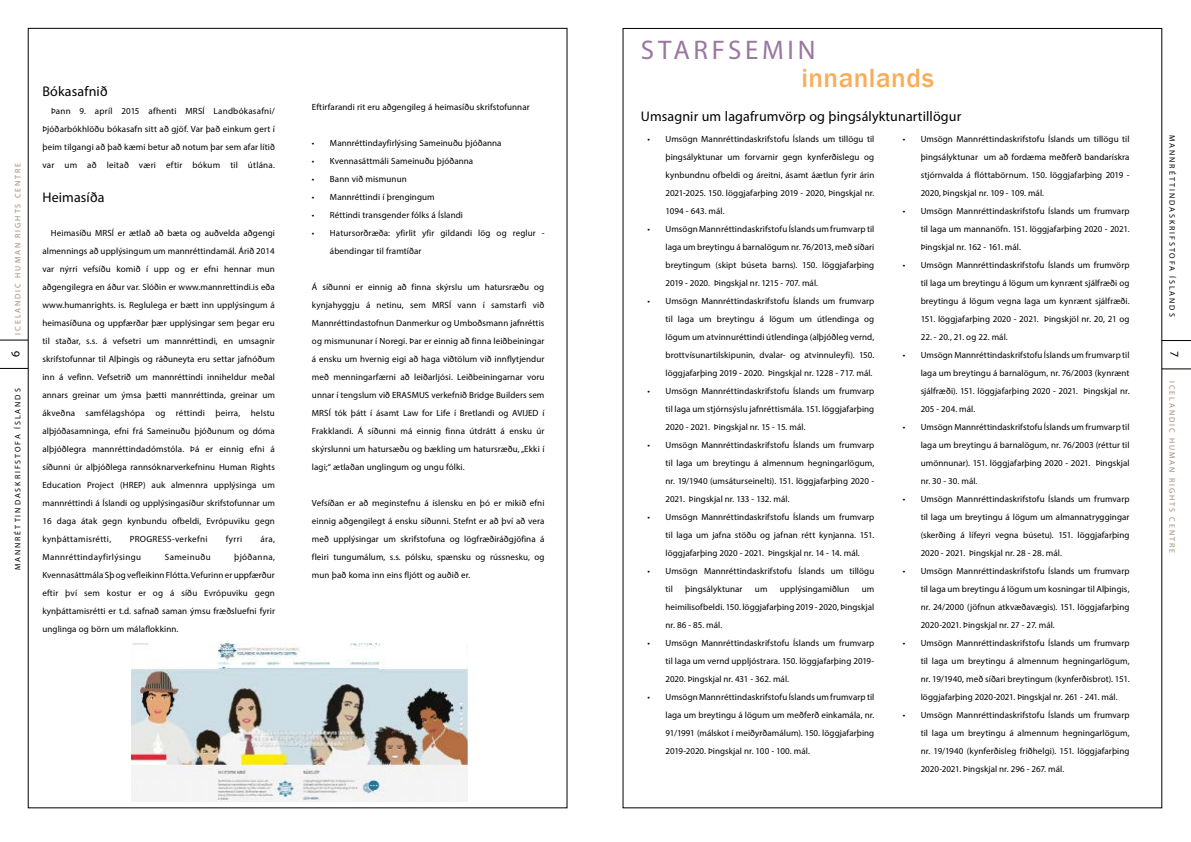
<style>
.page{position:relative;width:1191px;height:842px;background:#fff}
.page>*{position:absolute;margin:0;border:0;box-sizing:border-box;transform-origin:0 0}
.t1{font:27px "Myriad Pro";letter-spacing:.135em;color:#9977a0}
.t2{font:500 27px "Franklin Gothic";letter-spacing:.02em;color:#faad58}
.t3{font:14px "Myriad Pro";letter-spacing:.005em;color:#000}
.t4{font:12px "Myriad Pro";color:#000}
.t5{font:9px/18px "Myriad Pro";letter-spacing:.01em;color:#000;text-align:justify}
.t6{font:9px "Myriad Pro";letter-spacing:.045em;color:#000}
.t7{font:9px "Myriad Pro";letter-spacing:.035em;color:#000}
.t8{font:8px "Myriad Pro";letter-spacing:.24em;color:#000}
.t9{font:8px "Myriad Pro";letter-spacing:.24em;color:#9f8d7a}
</style>
<div class="page">
<svg style="left:1162px;top:340px;width:29px;height:29px"></svg>
<svg style="left:0;top:340px;width:28px;height:29px"></svg>
<img style="left:132px;top:643px;width:336px;height:158px">
<p class="t9" style="left:13px;top:335px;width:174px;rotate:-90deg">ICELANDIC HUMAN RIGHTS CENTRE</p>
<h3 class="t4" style="left:8px;top:357px;width:8px;rotate:-90deg">6</h3>
<p class="t8" style="left:13px;top:570px;width:183px;rotate:-90deg">MANNRÉTTINDASKRIFSTOFA ÍSLANDS</p>
<h2 class="t3" style="left:42px;top:82px;width:67px">Bókasafnið</h2>
<p class="t5" style="left:42px;top:101px;width:234px;text-indent:9px">Þann 9. apríl 2015 afhenti MRSÍ Landbókasafni/ Þjóðarbókhlöðu bókasafn sitt að gjöf. Var það einkum gert í þeim tilgangi að það kæmi betur að notum þar sem afar lítið var um að leitað væri eftir bókum til útlána.</p>
<h2 class="t3" style="left:42px;top:188px;width:64px">Heimasíða</h2>
<p class="t5" style="left:42px;top:223px;width:234px;text-indent:9px">Heimasíðu MRSÍ er ætlað að bæta og auðvelda aðgengi almennings að upplýsingum um mannréttindamál. Árið 2014 var nýrri vefsíðu komið í upp og er efni hennar mun aðgengilegra en áður var. Slóðin er www.mannrettindi.is eða www.humanrights. is. Reglulega er bætt inn upplýsingum á heimasíðuna og uppfærðar þær upplýsingar sem þegar eru til staðar, s.s. á vefsetri um mannréttindi, en umsagnir skrifstofunnar til Alþingis og ráðuneyta eru settar jafnóðum inn á vefinn. Vefsetrið um mannréttindi inniheldur meðal annars greinar um ýmsa þætti mannréttinda, greinar um ákveðna samfélagshópa og réttindi þeirra, helstu alþjóðasamninga, efni frá Sameinuðu þjóðunum og dóma alþjóðlegra mannréttindadómstóla. Þá er einnig efni á síðunni úr alþjóðlega rannsóknarverkefninu Human Rights Education Project (HREP) auk almennra upplýsinga um mannréttindi á Íslandi og upplýsingasíður skrifstofunnar um 16 daga átak gegn kynbundu ofbeldi, Evrópuviku gegn kynþáttamisrétti,</p>
<p class="t7" style="left:130px;top:533px;width:79px">PROGRESS-verkefni</p>
<p class="t5" style="left:226px;top:529px;width:18px">fyrri</p>
<p class="t5" style="left:260px;top:529px;width:16px">ára,</p>
<p class="t6" style="left:42px;top:551px;width:100px">Mannréttindayfirlýsingu</p>
<p class="t6" style="left:165px;top:551px;width:47px">Sameinuðu</p>
<p class="t5" style="left:42px;top:547px;width:234px;text-indent:192px">þjóðanna, Kvennasáttmála Sþ og vefleikinn Flótta. Vefurinn er uppfærður eftir því sem kostur er og á síðu Evrópuviku gegn kynþáttamisrétti er t.d. safnað saman ýmsu fræðsluefni fyrir unglinga og börn um málaflokkinn.</p>
<p class="t5" style="left:312px;top:98px;width:219px">Eftirfarandi rit eru aðgengileg á heimasíðu skrifstofunnar</p>
<p class="t5" style="left:312px;top:134px;width:191px">• Mannréttindayfirlýsing Sameinuðu þjóðanna</p>
<p class="t5" style="left:312px;top:152px;width:163px">• Kvennasáttmáli Sameinuðu þjóðanna</p>
<p class="t5" style="left:312px;top:170px;width:96px">• Bann við mismunun</p>
<p class="t5" style="left:312px;top:188px;width:124px">• Mannréttindi í þrengingum</p>
<p class="t5" style="left:312px;top:206px;width:153px">• Réttindi transgender fólks á Íslandi</p>
<p class="t5" style="left:330px;top:224px;width:216px;text-indent:-18px">• Hatursorðræða: yfirlit yfir gildandi lög og reglur - ábendingar til framtíðar</p>
<p class="t5" style="left:312px;top:278px;width:234px">Á síðunni er einnig að finna skýrslu um hatursræðu og kynjahyggju á netinu, sem MRSÍ vann í samstarfi við Mannréttindastofnun Danmerkur og Umboðsmann jafnréttis og mismununar í Noregi. Þar er einnig að finna leiðbeiningar á ensku um hvernig eigi að haga viðtölum við innflytjendur með menningarfærni að leiðarljósi. Leiðbeiningarnar voru unnar í tengslum við ERASMUS verkefnið Bridge Builders sem MRSÍ tók þátt í ásamt Law for Life í Bretlandi og AVIJED í Frakklandi. Á síðunni má einnig finna útdrátt á ensku úr skýrslunni um hatursæðu og bækling um hatursræðu, „Ekki í lagi;“ ætlaðan unglingum og ungu fólki.</p>
<p class="t5" style="left:312px;top:494px;width:234px">Vefsíðan er að meginstefnu á íslensku en þó er mikið efni einnig aðgengilegt á ensku síðunni. Stefnt er að því að vera með upplýsingar um skrifstofuna og lögfræðiráðgjöfina á fleiri tungumálum, s.s. pólsku, spænsku og rússnesku, og mun það koma inn eins fljótt og auðið er.</p>
<h1 class="t1" style="left:641px;top:33px;width:176px">STARFSEMIN</h1>
<h1 class="t2" style="left:801px;top:61px;width:134px">innanlands</h1>
<h2 class="t3" style="left:641px;top:108px;width:322px">Umsagnir um lagafrumvörp og þingsályktunartillögur</h2>
<p class="t5" style="left:665px;top:130px;width:210px;text-indent:-18px">• Umsögn Mannréttindaskrifstofu Íslands um tillögu til þingsályktunar um forvarnir gegn kynferðislegu og kynbundnu ofbeldi og áreitni, ásamt áætlun fyrir árin 2021-2025. 150. löggjafarþing 2019 - 2020, Þingskjal nr.<br>1094 - 643. mál.</p>
<p class="t5" style="left:665px;top:220px;width:210px;text-indent:-18px">• Umsögn Mannréttindaskrifstofu Íslands um frumvarp til laga um breytingu á barnalögum nr. 76/2013, með síðari breytingum (skipt búseta barns). 150. löggjafarþing 2019 - 2020. Þingskjal nr. 1215 - 707. mál.</p>
<p class="t5" style="left:665px;top:292px;width:210px;text-indent:-18px">• Umsögn Mannréttindaskrifstofu Íslands um frumvarp til laga um breytingu á lögum um útlendinga og lögum um atvinnuréttindi útlendinga (alþjóðleg vernd, brottvísunartilskipunin, dvalar- og atvinnuleyfi). 150. löggjafarþing 2019 - 2020. Þingskjal nr. 1228 - 717. mál.</p>
<p class="t5" style="left:665px;top:382px;width:210px;text-indent:-18px">• Umsögn Mannréttindaskrifstofu Íslands um frumvarp til laga um stjórnsýslu jafnréttismála. 151. löggjafarþing 2020 - 2021. Þingskjal nr. 15 - 15. mál.</p>
<p class="t5" style="left:665px;top:436px;width:210px;text-indent:-18px">• Umsögn Mannréttindaskrifstofu Íslands um frumvarp til laga um breytingu á almennum hegningarlögum, nr. 19/1940 (umsáturseinelti). 151. löggjafarþing 2020 - 2021. Þingskjal nr. 133 - 132. mál.</p>
<p class="t5" style="left:665px;top:508px;width:210px;text-indent:-18px">• Umsögn Mannréttindaskrifstofu Íslands um frumvarp til laga um jafna stöðu og jafnan rétt kynjanna. 151. löggjafarþing 2020 - 2021. Þingskjal nr. 14 - 14. mál.</p>
<p class="t5" style="left:665px;top:562px;width:210px;text-indent:-18px">• Umsögn Mannréttindaskrifstofu Íslands um tillögu til</p>
<p class="t5" style="left:685px;top:580px;width:59px">þingsályktunar</p>
<p class="t5" style="left:755px;top:580px;width:14px">um</p>
<p class="t5" style="left:780px;top:580px;width:71px">upplýsingamiðlun</p>
<p class="t5" style="left:665px;top:580px;width:210px;text-indent:196px">um heimilisofbeldi. 150. löggjafarþing 2019 - 2020, Þingskjal nr. 86 - 85. mál.</p>
<p class="t5" style="left:665px;top:634px;width:210px;text-indent:-18px">• Umsögn Mannréttindaskrifstofu Íslands um frumvarp til laga um vernd uppljóstrara. 150. löggjafarþing 2019- 2020. Þingskjal nr. 431 - 362. mál.</p>
<p class="t5" style="left:665px;top:688px;width:210px;text-indent:-18px">• Umsögn Mannréttindaskrifstofu Íslands um frumvarp til laga um breytingu á lögum um meðferð einkamála, nr.<br>91/1991 (málskot í meiðyrðamálum). 150. löggjafarþing 2019-2020. Þingskjal nr. 100 - 100. mál.</p>
<p class="t5" style="left:920px;top:130px;width:210px;text-indent:-18px">• Umsögn Mannréttindaskrifstofu Íslands um tillögu til þingsályktunar um að fordæma meðferð bandarískra stjórnvalda á flóttabörnum. 150. löggjafarþing 2019 - 2020, Þingskjal nr. 109 - 109. mál.</p>
<p class="t5" style="left:920px;top:202px;width:210px;text-indent:-18px">• Umsögn Mannréttindaskrifstofu Íslands um frumvarp til laga um mannanöfn. 151. löggjafarþing 2020 - 2021.<br>Þingskjal nr. 162 - 161. mál.</p>
<p class="t5" style="left:920px;top:256px;width:210px;text-indent:-18px">• Umsögn Mannréttindaskrifstofu Íslands um frumvörp til laga um breytingu á lögum um kynrænt sjálfræði og breytingu á lögum vegna laga um kynrænt sjálfræði.<br>151. löggjafarþing 2020 - 2021. Þingskjöl nr. 20, 21 og</p>
<p class="t5" style="left:920px;top:328px;width:89px">22. - 20., 21. og 22. mál.</p>
<p class="t5" style="left:920px;top:346px;width:210px;text-indent:-18px">• Umsögn Mannréttindaskrifstofu Íslands um frumvarp til laga um breytingu á barnalögum, nr. 76/2003 (kynrænt sjálfræði). 151. löggjafarþing 2020 - 2021. Þingskjal nr.<br>205 - 204. mál.</p>
<p class="t5" style="left:920px;top:418px;width:210px;text-indent:-18px">• Umsögn Mannréttindaskrifstofu Íslands um frumvarp til laga um breytingu á barnalögum, nr. 76/2003 (réttur til umönnunar). 151. löggjafarþing 2020 - 2021. Þingskjal nr. 30 - 30. mál.</p>
<p class="t5" style="left:920px;top:490px;width:210px;text-indent:-18px">• Umsögn Mannréttindaskrifstofu Íslands um frumvarp til laga um breytingu á lögum um almannatryggingar (skerðing á lífeyri vegna búsetu). 151. löggjafarþing 2020 - 2021. Þingskjal nr. 28 - 28. mál.</p>
<p class="t5" style="left:920px;top:562px;width:210px;text-indent:-18px">• Umsögn Mannréttindaskrifstofu Íslands um frumvarp til laga um breytingu á lögum um kosningar til Alþingis, nr. 24/2000 (jöfnun atkvæðavægis). 151. löggjafarþing 2020-2021. Þingskjal nr. 27 - 27. mál.</p>
<p class="t5" style="left:920px;top:634px;width:210px;text-indent:-18px">• Umsögn Mannréttindaskrifstofu Íslands um frumvarp til laga um breytingu á almennum hegningarlögum, nr. 19/1940, með síðari breytingum (kynferðisbrot). 151. löggjafarþing 2020-2021. Þingskjal nr. 261 - 241. mál.</p>
<p class="t5" style="left:920px;top:706px;width:210px;text-indent:-18px">• Umsögn Mannréttindaskrifstofu Íslands um frumvarp til laga um breytingu á almennum hegningarlögum, nr. 19/1940 (kynferðisleg friðhelgi). 151. löggjafarþing 2020-2021. Þingskjal nr. 296 - 267. mál.</p>
<p class="t8" style="left:1177px;top:135px;width:183px;rotate:90deg">MANNRÉTTINDASKRIFSTOFA ÍSLANDS</p>
<h3 class="t4" style="left:1181px;top:351px;width:8px;rotate:90deg">7</h3>
<p class="t9" style="left:1177px;top:381px;width:174px;rotate:90deg">ICELANDIC HUMAN RIGHTS CENTRE</p>
</div>
